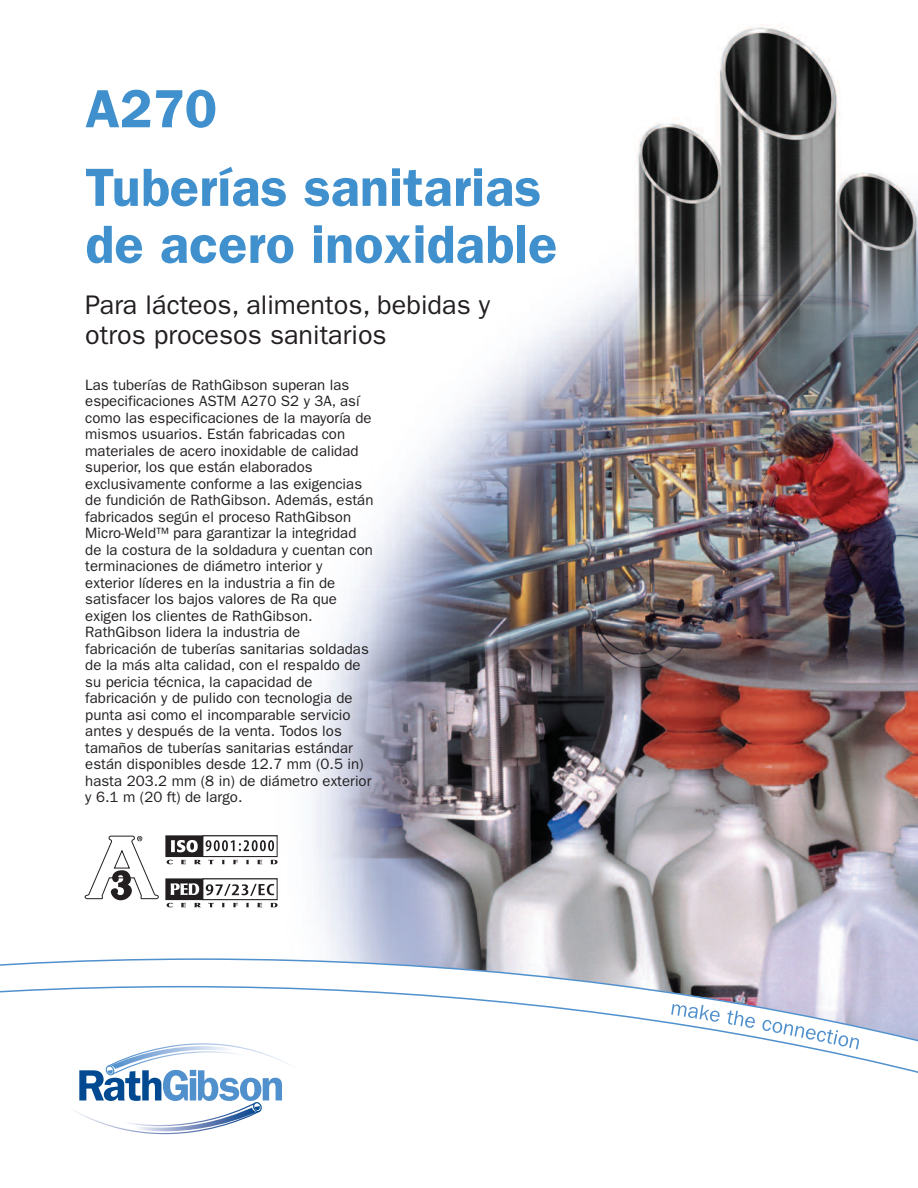
<style>
.page{position:relative;width:918px;height:1188px;background:#fff}
.page>*{position:absolute;margin:0;border:0;box-sizing:border-box;transform-origin:0 0}
.t1{font:600 54px/78.6px "ITC Franklin Gothic Std";color:#3f90cd}
.t2{font:27px/30px "ITC Franklin Gothic Std";color:#231f20}
.t3{font:15px/16.5px "ITC Franklin Gothic Std";color:#231f20}
</style>
<div class="page">
<img style="left:84px;top:25px;width:834px;height:933px">
<svg style="left:85px;top:836px;width:74px;height:64px"></svg>
<div style="left:166px;top:836px;width:111px;height:21px;background:#231f20"></div>
<div style="left:165px;top:835px;width:113px;height:22px;border:1px solid #231f20"></div>
<div style="left:203px;top:836px;width:74px;height:21px;background:#fff"></div>
<div style="left:202px;top:835px;width:76px;height:22px;border:1px solid #231f20"></div>
<svg style="left:171px;top:840px;width:27px;height:12px"></svg>
<svg style="left:206px;top:840px;width:68px;height:11px"></svg>
<svg style="left:167px;top:860px;width:6px;height:4px"></svg>
<svg style="left:181px;top:860px;width:5px;height:4px"></svg>
<svg style="left:195px;top:860px;width:6px;height:4px"></svg>
<svg style="left:208px;top:860px;width:6px;height:4px"></svg>
<svg style="left:233px;top:860px;width:5px;height:4px"></svg>
<svg style="left:246px;top:860px;width:3px;height:4px"></svg>
<svg style="left:258px;top:860px;width:4px;height:4px"></svg>
<svg style="left:271px;top:860px;width:7px;height:4px"></svg>
<div style="left:166px;top:879px;width:111px;height:21px;background:#231f20"></div>
<div style="left:165px;top:878px;width:113px;height:22px;border:1px solid #231f20"></div>
<div style="left:203px;top:879px;width:74px;height:21px;background:#fff"></div>
<div style="left:202px;top:878px;width:76px;height:22px;border:1px solid #231f20"></div>
<svg style="left:206px;top:884px;width:68px;height:12px"></svg>
<svg style="left:167px;top:903px;width:6px;height:4px"></svg>
<svg style="left:181px;top:903px;width:5px;height:4px"></svg>
<svg style="left:195px;top:903px;width:6px;height:4px"></svg>
<svg style="left:208px;top:903px;width:6px;height:4px"></svg>
<svg style="left:233px;top:903px;width:5px;height:4px"></svg>
<svg style="left:246px;top:903px;width:3px;height:4px"></svg>
<svg style="left:258px;top:903px;width:4px;height:4px"></svg>
<svg style="left:271px;top:903px;width:7px;height:4px"></svg>
<svg style="left:171px;top:883px;width:28px;height:12px"></svg>
<svg style="left:0;top:958px;width:918px;height:115px"></svg>
<svg style="left:43px;top:1035px;width:281px;height:100px"></svg>
<h1 class="t1" style="left:85px;top:74px;width:458px">A270<br>Tuberías sanitarias</h1>
<h1 class="t1" style="left:85px;top:210px;width:473px">de acero inoxidable</h1>
<h2 class="t2" style="left:85px;top:292px;width:406px">Para lácteos, alimentos, bebidas y otros procesos sanitarios</h2>
<p class="t3" style="left:85px;top:377px;width:290px">Las tuberías de RathGibson superan las especificaciones ASTM A270 S2 y 3A, así como las especificaciones de la mayoría de mismos usuarios. Están fabricadas con materiales de acero inoxidable de calidad superior, los que están elaborados exclusivamente conforme a las exigencias de fundición de RathGibson. Además, están fabricados según el proceso RathGibson Micro-Weld™ para garantizar la integridad de la costura de la soldadura y cuentan con terminaciones de diámetro interior y exterior líderes en la industria a fin de satisfacer los bajos valores de Ra que exigen los clientes de RathGibson.<br>RathGibson lidera la industria de fabricación de tuberías sanitarias soldadas de la más alta calidad, con el respaldo de su pericia técnica, la capacidad de fabricación y de pulido con tecnologia de punta asi como el incomparable servicio antes y después de la venta. Todos los tamaños de tuberías sanitarias estándar están disponibles desde 12.7 mm (0.5 in) hasta 203.2 mm (8 in) de diámetro exterior y 6.1 m (20 ft) de largo.</p>
</div>
